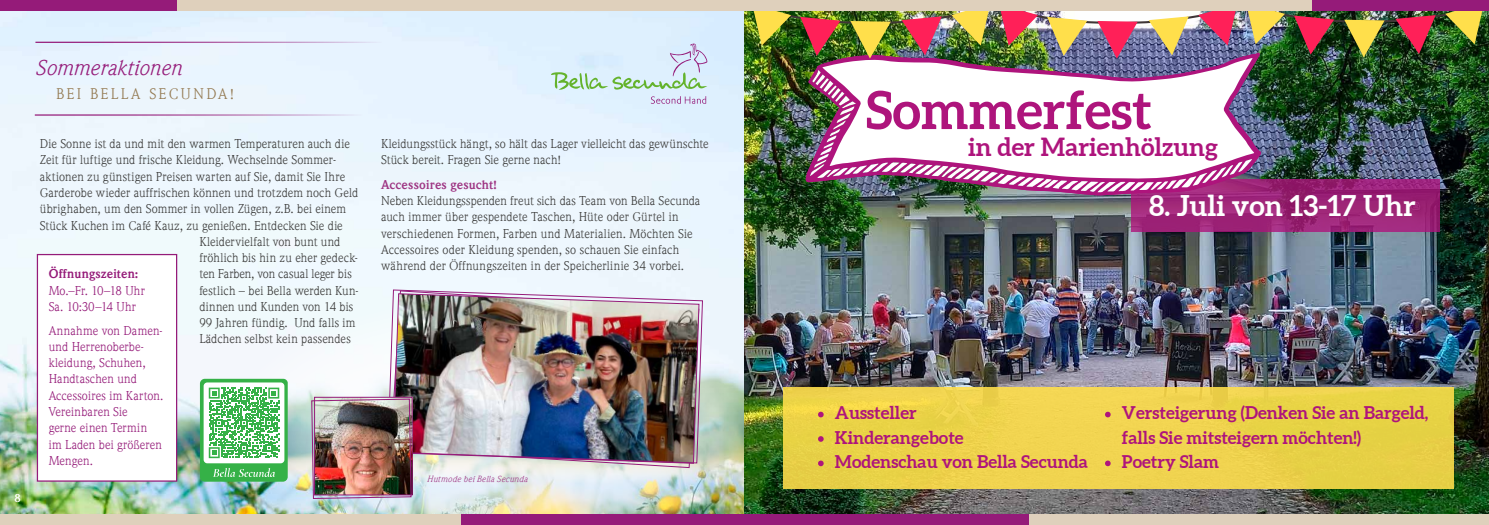
<style>
.page{position:relative;width:1489px;height:525px;background:#fff}
.page>*{position:absolute;margin:0;border:0;box-sizing:border-box;transform-origin:0 0}
.t1{font:700 52.5px "Aleo";color:#ae147c}
.t2{font:700 28.5px "Aleo";color:#fff}
.t3{font:700 25px "Aleo";color:#ae147c}
.t4{font:italic 21.25px "Weidemann LT";letter-spacing:.005em;color:#951b79}
.t5{font:700 17.5px/24.4px "Aleo";color:#ae147c}
.t6{font:15px "Weidemann LT";letter-spacing:.15em;color:#937951}
.t7{font:12.5px/16.2px "Weidemann LT";letter-spacing:.01em;color:#3b3b3a}
.t8{font:12.5px/16.2px "Weidemann LT";letter-spacing:.01em;color:#951b79}
.t9{font:700 12.5px "Weidemann LT";letter-spacing:.01em;color:#9e3583}
.t10{font:700 12.5px "Weidemann LT";letter-spacing:.015em;color:#951b79}
.t11{font:700 11.25px "Weidemann LT";color:#fff}
.t12{font:italic 8.75px "Weidemann LT";letter-spacing:.025em;color:#9e3583}
</style>
<div class="page">
<img style="left:0;top:11px;width:744px;height:503px">
<img style="left:224px;top:295px;width:520px;height:219px">
<hr style="left:35px;top:42px;width:347px;height:1px;background:#951b79">
<hr style="left:35px;top:114px;width:327px;height:2px;background:#951b79">
<div style="left:37px;top:254px;width:140px;height:227px;background:#fff"></div>
<div style="left:37px;top:254px;width:140px;height:227px;border:1px solid #951b79"></div>
<svg style="left:651px;top:96px;width:55px;height:8px"></svg>
<svg style="left:551px;top:43px;width:156px;height:47px;background:#cfe5e7"></svg>
<svg style="left:200px;top:378px;width:88px;height:103px"></svg>
<img style="left:744px;top:11px;width:744px;height:503px">
<svg style="left:1131px;top:180px;width:308px;height:52px;background:#9c2377"></svg>
<img style="left:805px;top:59px;width:456px;height:136px">
<svg style="left:810px;top:59px;width:443px;height:133px"></svg>
<img style="left:745px;top:11px;width:743px;height:48px">
<div style="left:783px;top:387px;width:670px;height:101px;background:#edd34a"></div>
<svg style="left:818px;top:411px;width:5px;height:6px"></svg>
<svg style="left:818px;top:436px;width:5px;height:5px"></svg>
<svg style="left:818px;top:460px;width:5px;height:6px"></svg>
<svg style="left:1105px;top:411px;width:5px;height:6px"></svg>
<svg style="left:1105px;top:460px;width:5px;height:6px"></svg>
<svg style="left:412px;top:464px;width:288px;height:4px"></svg>
<img style="left:387px;top:289px;width:316px;height:174px">
<div style="left:314px;top:396px;width:98px;height:99px;border:1px solid #951b79"></div>
<img style="left:311px;top:398px;width:101px;height:101px">
<div style="left:0;top:0;width:1488px;height:11px;background:#dfd0bc"></div>
<div style="left:0;top:0;width:177px;height:11px;background:#951b79"></div>
<div style="left:1311px;top:0;width:177px;height:11px;background:#951b79"></div>
<div style="left:0;top:514px;width:1488px;height:10px;background:#dfd0bc"></div>
<div style="left:461px;top:514px;width:567px;height:10px;background:#951b79"></div>
<p class="t11" style="left:15px;top:491px;width:8px">8</p>
<h3 class="t4" style="left:35px;top:55px;width:148px">Sommeraktionen</h3>
<p class="t6" style="left:56px;top:85px;width:180px">BEI BELLA SECUNDA!</p>
<p class="t7" style="left:40px;top:136px;width:312px">Die Sonne ist da und mit den warmen Temperaturen auch die</p>
<p class="t7" style="left:40px;top:152px;width:298px">Zeit für luftige und frische Kleidung. Wechselnde Sommer-</p>
<p class="t7" style="left:40px;top:168px;width:307px">aktionen zu günstigen Preisen warten auf Sie, damit Sie Ihre</p>
<p class="t7" style="left:40px;top:184px;width:320px">Garderobe wieder auffrischen können und trotzdem noch Geld</p>
<p class="t7" style="left:40px;top:201px;width:308px">übrighaben, um den Sommer in vollen Zügen, z.B. bei einem</p>
<p class="t7" style="left:40px;top:217px;width:304px">Stück Kuchen im Café Kauz, zu genießen. Entdecken Sie die</p>
<p class="t7" style="left:199px;top:233px;width:143px">Kleidervielfalt von bunt und</p>
<p class="t7" style="left:199px;top:249px;width:160px">fröhlich bis hin zu eher gedeck-</p>
<p class="t7" style="left:199px;top:266px;width:154px">ten Farben, von casual leger bis</p>
<p class="t7" style="left:199px;top:282px;width:161px">festlich – bei Bella werden Kun-</p>
<p class="t7" style="left:199px;top:298px;width:155px">dinnen und Kunden von 14 bis</p>
<p class="t7" style="left:199px;top:314px;width:158px">99 Jahren fündig. Und falls im</p>
<p class="t7" style="left:199px;top:331px;width:153px">Lädchen selbst kein passendes</p>
<p class="t10" style="left:49px;top:266px;width:91px">Öffnungszeiten:</p>
<p class="t8" style="left:49px;top:282px;width:98px">Mo.–Fr. 10–18 Uhr<br>Sa. 10:30–14 Uhr</p>
<p class="t8" style="left:49px;top:322px;width:116px">Annahme von Damen&shy;und Herrenoberbe&shy;kleidung, Schuhen,<br>Handtaschen und<br>Accessoires im Karton.<br>Vereinbaren Sie<br>gerne einen Termin im Laden bei größeren<br>Mengen.</p>
<p class="t7" style="left:381px;top:136px;width:329px">Kleidungsstück hängt, so hält das Lager vielleicht das gewünschte<br>Stück bereit. Fragen Sie gerne nach!</p>
<p class="t9" style="left:381px;top:177px;width:118px">Accessoires gesucht!</p>
<p class="t7" style="left:381px;top:192px;width:320px">Neben Kleidungsspenden freut sich das Team von Bella Secunda auch immer über gespendete Taschen, Hüte oder Gürtel in verschiedenen Formen, Farben und Materialien. Möchten Sie Accessoires oder Kleidung spenden, so schauen Sie einfach während der Öffnungszeiten in der Speicherlinie 34 vorbei.</p>
<p class="t12" style="left:427px;top:473px;width:102px">Hutmode bei Bella Secunda</p>
<h1 class="t1" style="left:866px;top:80px;width:287px">Sommerfest</h1>
<h3 class="t3" style="left:968px;top:133px;width:251px">in der Marienhölzung</h3>
<h2 class="t2" style="left:1149px;top:189px;width:268px">8. Juli von 13-17 Uhr</h2>
<h3 class="t5" style="left:835px;top:400px;width:254px">Aussteller<br>Kinderangebote<br>Modenschau von Bella Secunda</h3>
<h3 class="t5" style="left:1121px;top:400px;width:308px">Versteigerung (Denken Sie an Bargeld, falls Sie mitsteigern möchten!)<br>Poetry Slam</h3>
</div>
